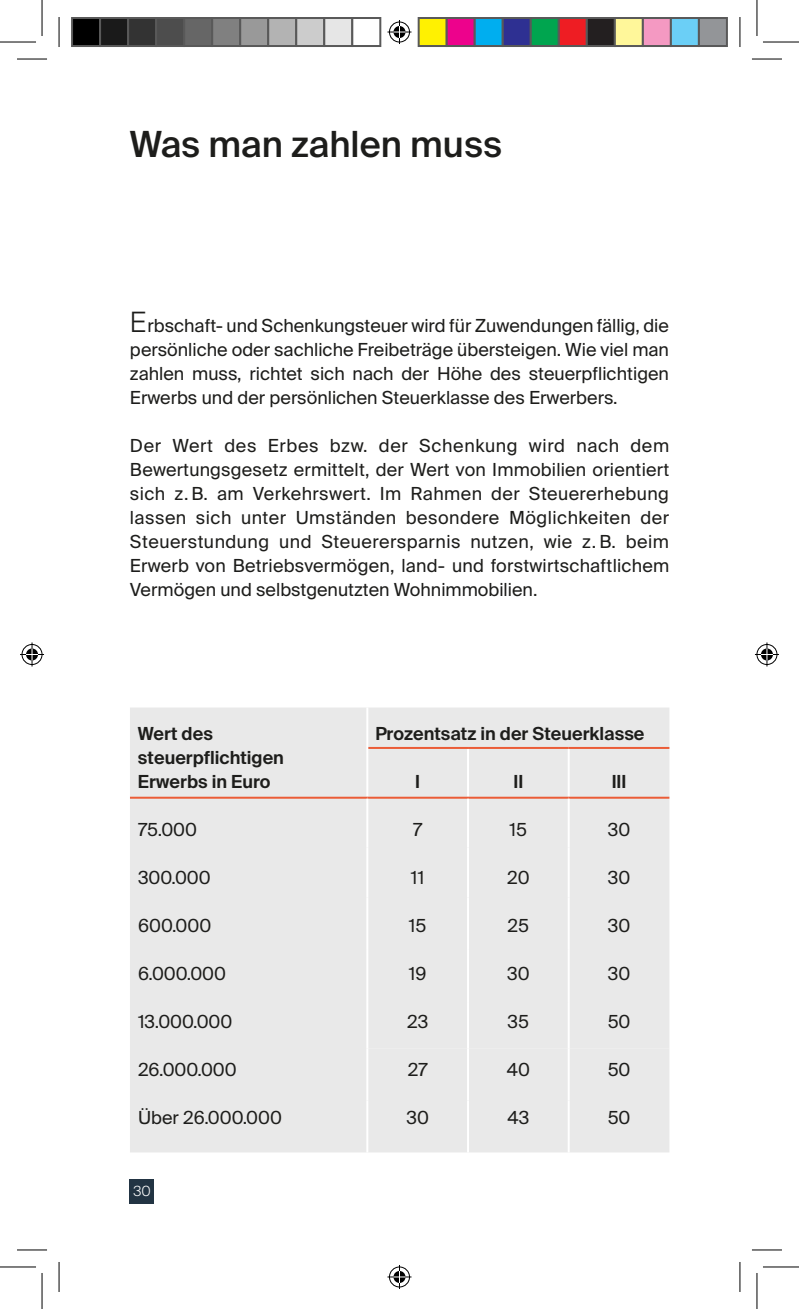
<style>
.page{position:relative;width:799px;height:1309px;background:#fff}
.page>*{position:absolute;margin:0;border:0;box-sizing:border-box;transform-origin:0 0}
.t1{font:500 36px "Suisse Intl";color:#1d1d1b}
.t2{font:18px/24px "Suisse Intl";color:#1d1d1b;text-align:justify}
.t3{font:600 18px/24px "Suisse Intl";color:#1d1d1b}
.t4{font:300 14px "Suisse Intl";color:#fff}
.s1{font-weight:300;font-size:28px}
</style>
<div class="page">
<div style="left:130px;top:1179px;width:24px;height:24px;background:#223443"></div>
<div style="left:130px;top:707px;width:539px;height:445px;background:#e9e9e9"></div>
<div style="left:368px;top:798px;width:301px;height:250px;background:#e9e9e9"></div>
<hr style="left:366px;top:707px;width:2px;height:41px;background:#fff">
<hr style="left:366px;top:748px;width:2px;height:48px;background:#fff">
<hr style="left:467px;top:749px;width:2px;height:47px;background:#fff">
<hr style="left:567px;top:749px;width:2px;height:47px;background:#fff">
<hr style="left:368px;top:747px;width:100px;height:2px;background:#eb5c37">
<hr style="left:468px;top:747px;width:100px;height:2px;background:#eb5c37">
<hr style="left:568px;top:747px;width:101px;height:2px;background:#eb5c37">
<hr style="left:130px;top:796px;width:237px;height:2px;background:#eb5c37">
<hr style="left:568px;top:796px;width:101px;height:2px;background:#eb5c37">
<hr style="left:367px;top:796px;width:101px;height:2px;background:#eb5c37">
<hr style="left:366px;top:798px;width:2px;height:49px;background:#fff">
<hr style="left:468px;top:796px;width:100px;height:2px;background:#eb5c37">
<hr style="left:467px;top:798px;width:2px;height:49px;background:#fff">
<hr style="left:567px;top:798px;width:2px;height:49px;background:#fff">
<hr style="left:366px;top:847px;width:2px;height:50px;background:#fff">
<hr style="left:366px;top:897px;width:2px;height:53px;background:#fff">
<hr style="left:366px;top:950px;width:2px;height:52px;background:#fff">
<hr style="left:366px;top:1002px;width:2px;height:46px;background:#fff">
<hr style="left:366px;top:1048px;width:2px;height:52px;background:#fff">
<hr style="left:366px;top:1100px;width:2px;height:52px;background:#fff">
<hr style="left:467px;top:847px;width:2px;height:50px;background:#fff">
<hr style="left:567px;top:847px;width:2px;height:50px;background:#fff">
<hr style="left:467px;top:897px;width:2px;height:53px;background:#fff">
<hr style="left:567px;top:897px;width:2px;height:53px;background:#fff">
<hr style="left:467px;top:950px;width:2px;height:52px;background:#fff">
<hr style="left:567px;top:950px;width:2px;height:52px;background:#fff">
<hr style="left:467px;top:1002px;width:2px;height:46px;background:#fff">
<hr style="left:567px;top:1002px;width:2px;height:46px;background:#fff">
<hr style="left:467px;top:1048px;width:2px;height:52px;background:#fff">
<hr style="left:567px;top:1048px;width:2px;height:52px;background:#fff">
<hr style="left:467px;top:1100px;width:2px;height:52px;background:#fff">
<hr style="left:567px;top:1100px;width:2px;height:52px;background:#fff">
<hr style="left:17px;top:59px;width:30px;height:1px;background:#000">
<hr style="left:751px;top:59px;width:30px;height:1px;background:#000">
<hr style="left:17px;top:1249px;width:30px;height:1px;background:#000">
<hr style="left:751px;top:1249px;width:30px;height:1px;background:#000">
<hr style="left:59px;top:17px;width:1px;height:30px;background:#000">
<hr style="left:59px;top:1262px;width:1px;height:30px;background:#000">
<hr style="left:739px;top:17px;width:1px;height:30px;background:#000">
<hr style="left:739px;top:1262px;width:1px;height:30px;background:#000">
<hr style="left:0;top:42px;width:36px;height:1px;background:#000">
<hr style="left:762px;top:42px;width:36px;height:1px;background:#000">
<hr style="left:0;top:1266px;width:36px;height:1px;background:#000">
<hr style="left:762px;top:1266px;width:36px;height:1px;background:#000">
<hr style="left:42px;top:0;width:1px;height:36px;background:#000">
<hr style="left:42px;top:1273px;width:1px;height:36px;background:#000">
<hr style="left:756px;top:0;width:1px;height:36px;background:#000">
<hr style="left:756px;top:1273px;width:1px;height:36px;background:#000">
<svg style="left:387px;top:20px;width:24px;height:24px"></svg>
<svg style="left:387px;top:1265px;width:24px;height:24px"></svg>
<svg style="left:20px;top:642px;width:24px;height:24px"></svg>
<svg style="left:754px;top:642px;width:24px;height:24px"></svg>
<div style="left:72px;top:18px;width:28px;height:28px;background:#000"></div>
<div style="left:71px;top:17px;width:30px;height:30px;border:2px solid #595959"></div>
<div style="left:100px;top:18px;width:28px;height:28px;background:#1a1a1a"></div>
<div style="left:99px;top:17px;width:30px;height:30px;border:2px solid #595959"></div>
<div style="left:128px;top:18px;width:28px;height:28px;background:#333"></div>
<div style="left:127px;top:17px;width:30px;height:30px;border:2px solid #595959"></div>
<div style="left:156px;top:18px;width:28px;height:28px;background:#4d4d4d"></div>
<div style="left:155px;top:17px;width:30px;height:30px;border:2px solid #595959"></div>
<div style="left:184px;top:18px;width:28px;height:28px;background:#666"></div>
<div style="left:183px;top:17px;width:30px;height:30px;border:2px solid #595959"></div>
<div style="left:212px;top:18px;width:28px;height:28px;background:#808080"></div>
<div style="left:211px;top:17px;width:30px;height:30px;border:2px solid #595959"></div>
<div style="left:240px;top:18px;width:28px;height:28px;background:#999"></div>
<div style="left:239px;top:17px;width:30px;height:30px;border:2px solid #595959"></div>
<div style="left:268px;top:18px;width:28px;height:28px;background:#b3b3b3"></div>
<div style="left:267px;top:17px;width:30px;height:30px;border:2px solid #595959"></div>
<div style="left:296px;top:18px;width:28px;height:28px;background:#ccc"></div>
<div style="left:295px;top:17px;width:30px;height:30px;border:2px solid #595959"></div>
<div style="left:324px;top:18px;width:28px;height:28px;background:#e6e6e6"></div>
<div style="left:323px;top:17px;width:30px;height:30px;border:2px solid #595959"></div>
<div style="left:351px;top:17px;width:30px;height:30px;border:2px solid #595959"></div>
<div style="left:418px;top:18px;width:28px;height:28px;background:#fff101"></div>
<div style="left:417px;top:17px;width:30px;height:30px;border:2px solid #595959"></div>
<div style="left:446px;top:18px;width:28px;height:28px;background:#ed028c"></div>
<div style="left:445px;top:17px;width:30px;height:30px;border:2px solid #595959"></div>
<div style="left:474px;top:18px;width:28px;height:28px;background:#00aeef"></div>
<div style="left:473px;top:17px;width:30px;height:30px;border:2px solid #595959"></div>
<div style="left:502px;top:18px;width:28px;height:28px;background:#2e3092"></div>
<div style="left:501px;top:17px;width:30px;height:30px;border:2px solid #595959"></div>
<div style="left:530px;top:18px;width:28px;height:28px;background:#00a54f"></div>
<div style="left:529px;top:17px;width:30px;height:30px;border:2px solid #595959"></div>
<div style="left:558px;top:18px;width:28px;height:28px;background:#ee1d23"></div>
<div style="left:557px;top:17px;width:30px;height:30px;border:2px solid #595959"></div>
<div style="left:586px;top:18px;width:28px;height:28px;background:#231f20"></div>
<div style="left:585px;top:17px;width:30px;height:30px;border:2px solid #595959"></div>
<div style="left:614px;top:18px;width:28px;height:28px;background:#fff79a"></div>
<div style="left:613px;top:17px;width:30px;height:30px;border:2px solid #595959"></div>
<div style="left:642px;top:18px;width:28px;height:28px;background:#f499c2"></div>
<div style="left:641px;top:17px;width:30px;height:30px;border:2px solid #595959"></div>
<div style="left:670px;top:18px;width:28px;height:28px;background:#6bcff6"></div>
<div style="left:669px;top:17px;width:30px;height:30px;border:2px solid #595959"></div>
<div style="left:698px;top:18px;width:28px;height:28px;background:#939598"></div>
<div style="left:697px;top:17px;width:30px;height:30px;border:2px solid #595959"></div>
<h1 class="t1" style="left:130px;top:123px;width:373px">Was man zahlen muss</h1>
<p class="t2" style="left:130px;top:313px;width:540px"><span class="s1">E</span>rbschaft- und Schenkungsteuer wird für Zuwendungen fällig, die persönliche oder sachliche Freibeträge übersteigen. Wie viel man zahlen muss, richtet sich nach der Höhe des steuerpflichtigen Erwerbs und der persönlichen Steuerklasse des Erwerbers.</p>
<p class="t2" style="left:130px;top:433px;width:540px">Der Wert des Erbes bzw. der Schenkung wird nach dem Bewertungsgesetz ermittelt, der Wert von Immobilien orientiert sich z. B. am Verkehrswert. Im Rahmen der Steuererhebung lassen sich unter Umständen besondere Möglichkeiten der Steuerstundung und Steuerersparnis nutzen, wie z. B. beim Erwerb von Betriebsvermögen, land- und forstwirtschaftlichem Vermögen und selbstgenutzten Wohnimmobilien.</p>
<p class="t3" style="left:138px;top:721px;width:147px">Wert des steuerpflichtigen<br>Erwerbs in Euro</p>
<p class="t3" style="left:375px;top:721px;width:270px">Prozentsatz in der Steuerklasse</p>
<p class="t3" style="left:415px;top:769px;width:6px">I</p>
<p class="t3" style="left:513px;top:769px;width:11px">II</p>
<p class="t3" style="left:611px;top:769px;width:16px">III</p>
<p class="t2" style="left:138px;top:817px;width:61px">75.000</p>
<p class="t2" style="left:413px;top:817px;width:11px">7</p>
<p class="t2" style="left:509px;top:817px;width:19px">15</p>
<p class="t2" style="left:607px;top:817px;width:24px">30</p>
<p class="t2" style="left:138px;top:865px;width:74px">300.000</p>
<p class="t2" style="left:411px;top:865px;width:15px">11</p>
<p class="t2" style="left:507px;top:865px;width:24px">20</p>
<p class="t2" style="left:607px;top:865px;width:24px">30</p>
<p class="t2" style="left:138px;top:913px;width:75px">600.000</p>
<p class="t2" style="left:409px;top:913px;width:19px">15</p>
<p class="t2" style="left:507px;top:913px;width:23px">25</p>
<p class="t2" style="left:607px;top:913px;width:24px">30</p>
<p class="t2" style="left:138px;top:962px;width:90px">6.000.000</p>
<p class="t2" style="left:409px;top:962px;width:19px">19</p>
<p class="t2" style="left:507px;top:962px;width:24px">30</p>
<p class="t2" style="left:607px;top:962px;width:24px">30</p>
<p class="t2" style="left:138px;top:1010px;width:96px">13.000.000</p>
<p class="t2" style="left:407px;top:1010px;width:23px">23</p>
<p class="t2" style="left:507px;top:1010px;width:23px">35</p>
<p class="t2" style="left:607px;top:1010px;width:24px">50</p>
<p class="t2" style="left:138px;top:1058px;width:100px">26.000.000</p>
<p class="t2" style="left:407px;top:1058px;width:21px">27</p>
<p class="t2" style="left:506px;top:1058px;width:25px">40</p>
<p class="t2" style="left:607px;top:1058px;width:24px">50</p>
<p class="t2" style="left:138px;top:1106px;width:145px">Über 26.000.000</p>
<p class="t2" style="left:406px;top:1106px;width:24px">30</p>
<p class="t2" style="left:507px;top:1106px;width:23px">43</p>
<p class="t2" style="left:607px;top:1106px;width:24px">50</p>
<p class="t4" style="left:133px;top:1183px;width:19px">30</p>
</div>
